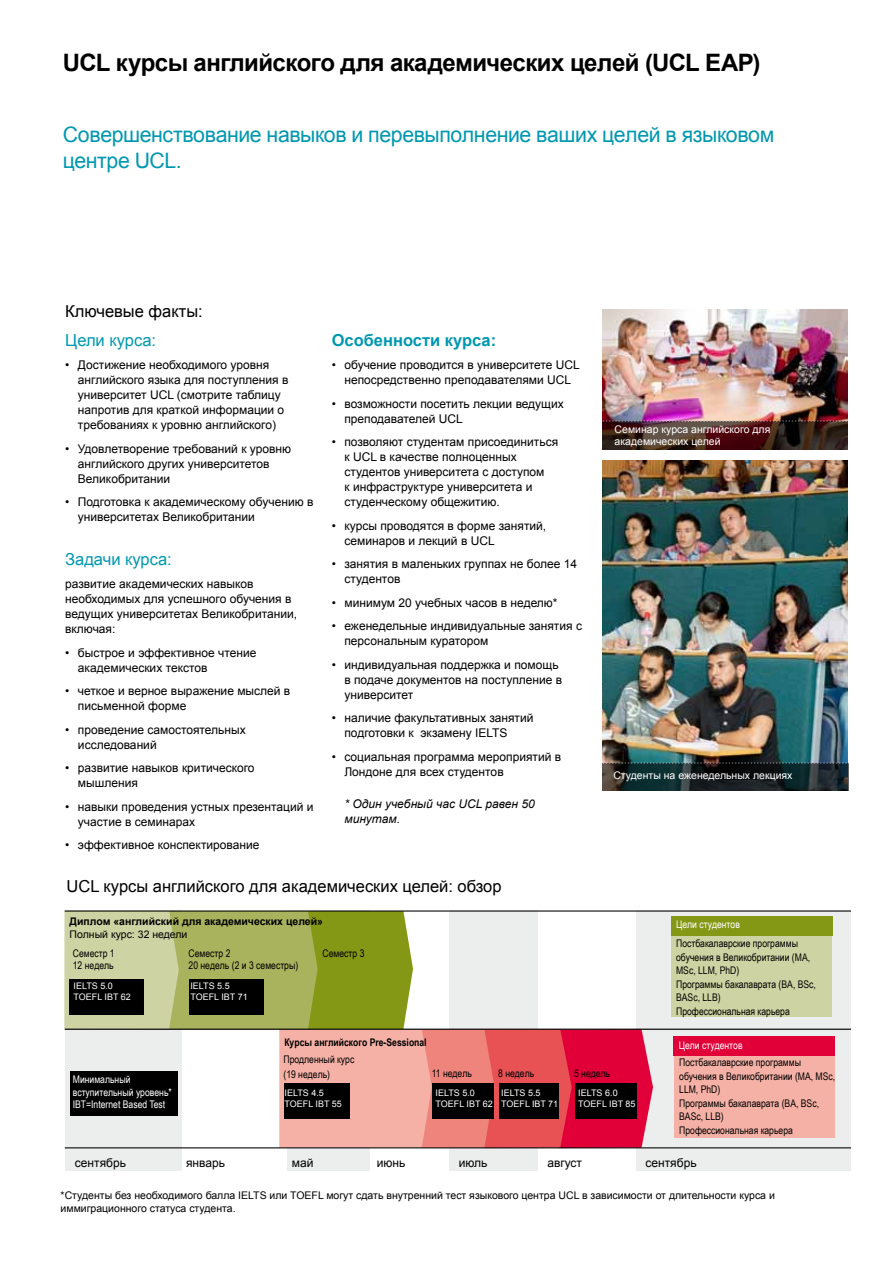
<style>
.page{position:relative;width:893px;height:1263px;background:#fff}
.page>*{position:absolute;margin:0;border:0;box-sizing:border-box;transform-origin:0 0}
.t1{font:700 24px "Arial";letter-spacing:-.02em;color:#000}
.t2{font:21.3px/25.5px "Arial";letter-spacing:-.02em;color:#0098b0}
.t3{font:16.5px "Arial";color:#000}
.t4{font:16.5px "Arial";color:#0098b0}
.t5{font:700 16.5px "Arial";color:#0098b0}
.t6{font:12px/15px "Arial";color:#000}
.t7{font:italic 12px/15px "Arial";color:#000}
.t8{font:10.5px/13.5px "Arial Narrow";color:#000}
.t9{font:10.5px/12.6px "Arial";color:#000}
.t10{font:10.5px/12.6px "Arial Narrow";color:#fff}
.t11{font:10.5px/12px "Arial";color:#fff}
.t12{font:700 10.5px "Arial";color:#000}
.t13{font:700 10.5px "Arial Narrow";color:#000}
.t14{font:9px/10.8px "Arial";color:#fff}
</style>
<div class="page">
<img style="left:603px;top:461px;width:245px;height:301px">
<svg style="left:603px;top:764px;width:245px;height:26px;background:#172426"></svg>
<svg style="left:603px;top:762px;width:245px;height:2px"></svg>
<img style="left:603px;top:309px;width:245px;height:111px">
<svg style="left:603px;top:422px;width:245px;height:27px;background:#41231e"></svg>
<svg style="left:603px;top:420px;width:245px;height:2px"></svg>
<div style="left:65px;top:910px;width:785px;height:261px;background:#eceded"></div>
<div style="left:182px;top:910px;width:60px;height:261px;background:#fff"></div>
<div style="left:227px;top:910px;width:59px;height:261px;background:#fff"></div>
<div style="left:370px;top:910px;width:79px;height:261px;background:#fff"></div>
<div style="left:538px;top:910px;width:98px;height:261px;background:#fff"></div>
<svg style="left:64px;top:911px;width:589px;height:237px"></svg>
<hr style="left:65px;top:1147px;width:785px;height:1px;background:#000">
<div style="left:70px;top:1071px;width:107px;height:45px;background:#000"></div>
<div style="left:70px;top:979px;width:74px;height:36px;background:#000"></div>
<div style="left:189px;top:979px;width:75px;height:36px;background:#000"></div>
<div style="left:432px;top:1084px;width:62px;height:35px;background:#000"></div>
<div style="left:499px;top:1084px;width:59px;height:35px;background:#000"></div>
<div style="left:575px;top:1084px;width:61px;height:35px;background:#000"></div>
<div style="left:284px;top:1084px;width:66px;height:35px;background:#000"></div>
<hr style="left:65px;top:1028px;width:785px;height:2px;background:#000">
<hr style="left:65px;top:910px;width:785px;height:1px;background:#000">
<div style="left:674px;top:1037px;width:161px;height:100px;background:#f5b1a6"></div>
<div style="left:674px;top:1037px;width:161px;height:18px;background:#e20039"></div>
<div style="left:671px;top:916px;width:161px;height:101px;background:#cdd3a2"></div>
<div style="left:671px;top:916px;width:161px;height:19px;background:#859815"></div>
<h1 class="t1" style="left:63px;top:47px;width:699px">UCL курсы английского для академических целей (UCL EAP)</h1>
<h2 class="t2" style="left:63px;top:122px;width:713px">Совершенствование навыков и перевыполнение ваших целей в языковом центре UCL.</h2>
<h3 class="t3" style="left:65px;top:300px;width:139px">Ключевые факты:</h3>
<h3 class="t4" style="left:65px;top:329px;width:92px">Цели курса:</h3>
<p class="t6" style="left:78px;top:357px;width:212px;text-indent:-13px">• Достижение необходимого уровня английского языка для поступления в университет UCL (смотрите таблицу напротив для краткой информации о требованиях к уровню английского)</p>
<p class="t6" style="left:78px;top:441px;width:215px;text-indent:-13px">• Удовлетворение требований к уровню английского других университетов<br>Великобритании</p>
<p class="t6" style="left:78px;top:494px;width:237px;text-indent:-13px">• Подготовка к академическому обучению в университетах Великобритании</p>
<h3 class="t4" style="left:65px;top:548px;width:108px">Задачи курса:</h3>
<p class="t6" style="left:65px;top:577px;width:233px">развитие академических навыков необходимых для успешного обучения в ведущих университетах Великобритании, включая:</p>
<p class="t6" style="left:78px;top:645px;width:180px;text-indent:-13px">• быстрое и эффективное чтение академических текстов</p>
<p class="t6" style="left:78px;top:684px;width:214px;text-indent:-13px">• четкое и верное выражение мыслей в письменной форме</p>
<p class="t6" style="left:78px;top:722px;width:169px;text-indent:-13px">• проведение самостоятельных исследований</p>
<p class="t6" style="left:78px;top:761px;width:178px;text-indent:-13px">• развитие навыков критического мышления</p>
<p class="t6" style="left:78px;top:799px;width:237px;text-indent:-13px">• навыки проведения устных презентаций и участие в семинарах</p>
<p class="t6" style="left:65px;top:838px;width:196px">• эффективное конспектирование</p>
<h3 class="t5" style="left:332px;top:329px;width:166px">Особенности курса:</h3>
<p class="t6" style="left:332px;top:357px;width:250px;text-align:center">• обучение проводится в университете UCL непосредственно преподавателями UCL</p>
<p class="t6" style="left:344px;top:396px;width:221px;text-indent:-13px">• возможности посетить лекции ведущих преподавателей UCL</p>
<p class="t6" style="left:344px;top:434px;width:215px;text-indent:-13px">• позволяют студентам присоединиться к UCL в качестве полноценных студентов университета с доступом<br>к инфраструктуре университета и студенческому общежитию.</p>
<p class="t6" style="left:344px;top:518px;width:203px;text-indent:-13px">• курсы проводятся в форме занятий, семинаров и лекций в UCL</p>
<p class="t6" style="left:344px;top:556px;width:234px;text-indent:-13px">• занятия в маленьких группах не более 14 студентов</p>
<p class="t6" style="left:332px;top:595px;width:227px">• минимум 20 учебных часов в неделю*</p>
<p class="t6" style="left:344px;top:618px;width:239px;text-indent:-13px">• еженедельные индивидуальные занятия с персональным куратором</p>
<p class="t6" style="left:344px;top:657px;width:219px;text-indent:-13px">• индивидуальная поддержка и помощь в подаче документов на поступление в университет</p>
<p class="t6" style="left:344px;top:710px;width:191px;text-indent:-13px">• наличие факультативных занятий подготовки к экзамену IELTS</p>
<p class="t6" style="left:344px;top:749px;width:218px;text-indent:-13px">• социальная программа мероприятий в<br>Лондоне для всех студентов</p>
<p class="t7" style="left:344px;top:796px;width:192px">* Один учебный час UCL равен 50 минутам.</p>
<h3 class="t3" style="left:67px;top:876px;width:436px">UCL курсы английского для академических целей: обзор</h3>
<p class="t12" style="left:70px;top:915px;width:255px">Диплом «английский для академических целей»</p>
<p class="t9" style="left:70px;top:928px;width:119px">Полный курс: 32 недели</p>
<p class="t8" style="left:73px;top:947px;width:43px;line-height:12px">Семестр 1<br>12 недель</p>
<p class="t8" style="left:189px;top:946px;width:111px;line-height:12px">Семестр 2<br>20 недель (2 и 3 семестры)</p>
<p class="t8" style="left:323px;top:946px;width:43px">Семестр 3</p>
<p class="t14" style="left:73px;top:981px;width:59px">IELTS 5.0<br>TOEFL IBT 62</p>
<p class="t14" style="left:190px;top:981px;width:59px">IELTS 5.5<br>TOEFL IBT 71</p>
<p class="t13" style="left:284px;top:1034px;width:144px">Курсы английского Pre-Sessional</p>
<p class="t11" style="left:615px;top:424px;width:157px">Семинар курса английского для академических целей</p>
<p class="t11" style="left:613px;top:769px;width:181px">Студенты на еженедельных лекциях</p>
<p class="t10" style="left:676px;top:918px;width:65px">Цели студентов</p>
<p class="t8" style="left:676px;top:936px;width:141px">Постбакалаврские программы обучения в Великобритании (MA,<br>MSc, LLM, PhD)<br>Программы бакалаврата (BA, BSc,<br>BASc, LLB)<br>Профессиональная карьера</p>
<p class="t10" style="left:679px;top:1038px;width:65px">Цели студентов</p>
<p class="t10" style="left:73px;top:1072px;width:101px">Минимальный вступительный уровень*<br>IBT=Internet Based Test</p>
<p class="t8" style="left:283px;top:1051px;width:72px;line-height:15px">Продленный курс (19 недель)</p>
<p class="t8" style="left:432px;top:1066px;width:42px">11 недель</p>
<p class="t8" style="left:498px;top:1066px;width:38px">8 недель</p>
<p class="t8" style="left:574px;top:1066px;width:38px">5 недель</p>
<p class="t14" style="left:285px;top:1088px;width:59px">IELTS 4.5<br>TOEFL IBT 55</p>
<p class="t14" style="left:436px;top:1088px;width:59px">IELTS 5.0<br>TOEFL IBT 62</p>
<p class="t14" style="left:501px;top:1088px;width:59px">IELTS 5.5<br>TOEFL IBT 71</p>
<p class="t14" style="left:578px;top:1088px;width:59px">IELTS 6.0<br>TOEFL IBT 85</p>
<p class="t8" style="left:679px;top:1055px;width:158px">Постбакалаврские программы обучения в Великобритании (MA, MSc,<br>LLM, PhD)<br>Программы бакалаврата (BA, BSc,<br>BASc, LLB)<br>Профессиональная карьера</p>
<p class="t6" style="left:75px;top:1156px;width:53px">сентябрь</p>
<p class="t6" style="left:186px;top:1156px;width:40px">январь</p>
<p class="t6" style="left:292px;top:1156px;width:23px">май</p>
<p class="t6" style="left:377px;top:1156px;width:30px">июнь</p>
<p class="t6" style="left:459px;top:1156px;width:30px">июль</p>
<p class="t6" style="left:547px;top:1156px;width:36px">август</p>
<p class="t6" style="left:645px;top:1156px;width:53px">сентябрь</p>
<p class="t9" style="left:61px;top:1189px;width:716px">*Студенты без необходимого балла IELTS или TOEFL могут сдать внутренний тест языкового центра UCL в зависимости от длительности курса и иммиграционного статуса студента.</p>
</div>
